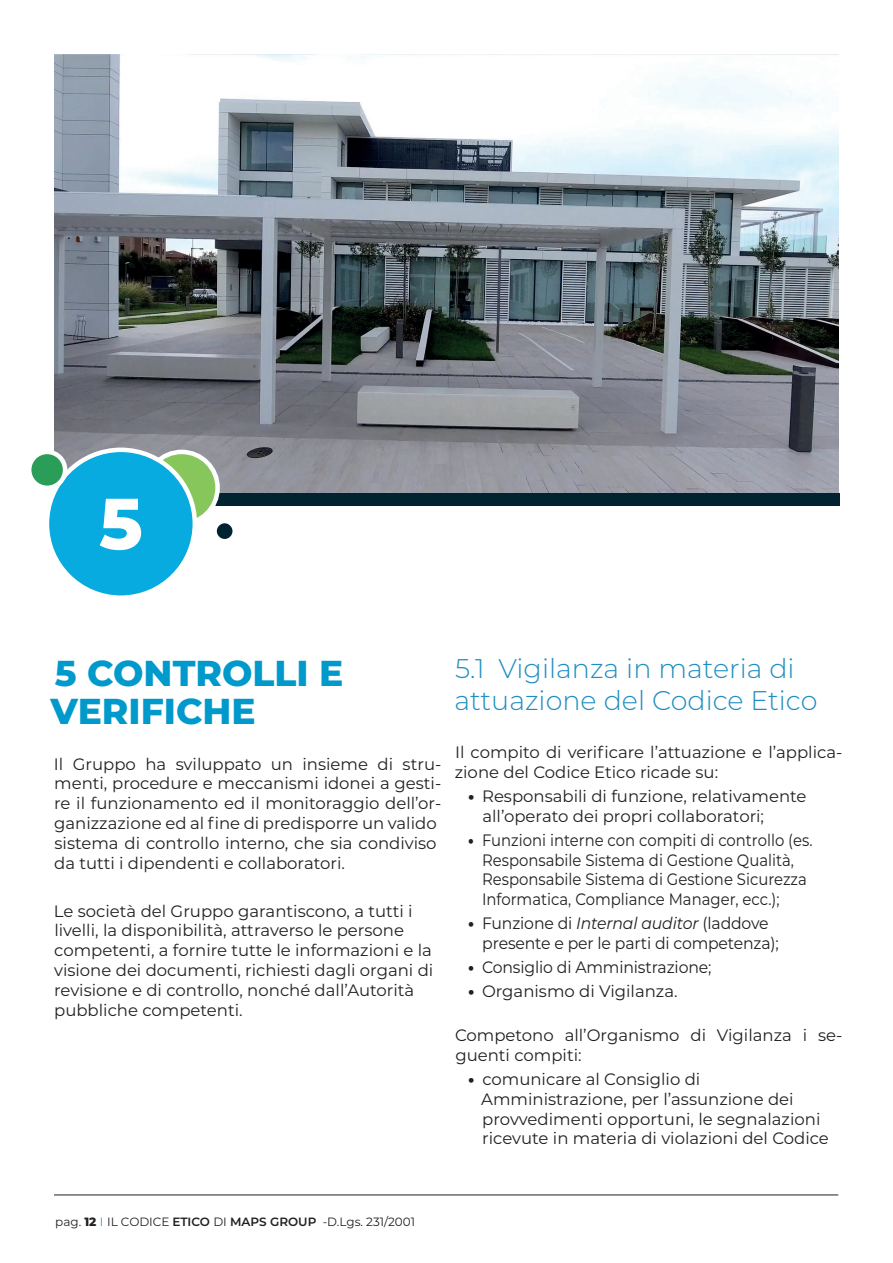
<style>
.page{position:relative;width:893px;height:1263px;background:#fff}
.page>*{position:absolute;margin:0;border:0;box-sizing:border-box;transform-origin:0 0}
.t1{font:800 72px "Montserrat";color:#fff}
.t2{font:800 36px/37.5px "Montserrat";color:#0099cb}
.paragrafo_sotto{font:300 27px/32.4px "Montserrat";color:#208ec1}
.paragrafo_sotto-2{font:16.5px/19.8px "Montserrat";color:#231f20}
.paragrafo_sotto-3{font:16.5px/19.8px "Montserrat";color:#231f20;scale:.9 1}
.paragrafo_sotto-4{font:16.5px/19.8px "Montserrat";color:#231f20;scale:.95 1}
.t3{font:12px "Montserrat";color:#231f20}
.s1{font-weight:800}
.s2{font-style:italic}
.s3{color:#00a6e0}
.s4{font-weight:600}
</style>
<div class="page">
<hr style="left:54px;top:1195px;width:784px;height:1px;background:#231f20">
<img style="left:54px;top:55px;width:785px;height:438px">
<div style="left:55px;top:493px;width:785px;height:13px;background:#002231"></div>
<svg style="left:146px;top:452px;width:72px;height:72px;background:#99cf74"></svg>
<div style="left:143px;top:450px;width:77px;height:76px;border:4px solid #fff;border-radius:50%"></div>
<div style="left:47px;top:450px;width:148px;height:148px;background:#07abdf;border-radius:50%"></div>
<div style="left:45px;top:448px;width:152px;height:152px;border:4px solid #fff;border-radius:50%"></div>
<svg style="left:29px;top:452px;width:36px;height:36px"></svg>
<div style="left:27px;top:450px;width:40px;height:40px;border:4px solid #fff;border-radius:50%"></div>
<svg style="left:215px;top:521px;width:20px;height:20px"></svg>
<div style="left:212px;top:519px;width:25px;height:24px;border:4px solid #fff;border-radius:50%"></div>
<p class="t1" style="left:99px;top:471px;width:45px">5</p>
<p class="t2" style="left:51px;top:653px;width:294px">5 CONTROLLI E<br>VERIFICHE</p>
<p class="paragrafo_sotto-2" style="left:54px;top:753px;width:389px">Il Gruppo ha sviluppato un insieme di stru&shy;menti, procedure e meccanismi idonei a gesti&shy;re il funzionamento ed il monitoraggio dell’or&shy;ganizzazione ed al fine di predisporre un valido sistema di controllo interno, che sia condiviso da tutti i dipendenti e collaboratori.</p>
<p class="paragrafo_sotto-2" style="left:54px;top:900px;width:381px">Le società del Gruppo garantiscono, a tutti i livelli, la disponibilità, attraverso le persone competenti, a fornire tutte le informazioni e la visione dei documenti, richiesti dagli organi di revisione e di controllo, nonché dall’Autorità pubbliche competenti.</p>
<p class="paragrafo_sotto" style="left:454px;top:651px;width:364px">5.1 Vigilanza in materia di attuazione del Codice Etico</p>
<p class="paragrafo_sotto-2" style="left:455px;top:742px;width:389px">Il compito di verificare l’attuazione e l’applica&shy;zione del Codice Etico ricade su:</p>
<p class="paragrafo_sotto-2" style="left:482px;top:786px;width:326px;text-indent:-14px"><span class="s1">•</span> Responsabili di funzione, relativamente all’operato dei propri collaboratori;</p>
<p class="paragrafo_sotto-3" style="left:482px;top:829px;width:369px;text-indent:-14px"><span class="s1">•</span> Funzioni interne con compiti di controllo (es.<br>Responsabile Sistema di Gestione Qualità, Responsabile Sistema di Gestione Sicurezza Informatica, Compliance Manager, ecc.);</p>
<p class="paragrafo_sotto-4" style="left:482px;top:913px;width:314px;text-indent:-14px"><span class="s1">•</span> Funzione di <span class="s2">Internal auditor</span> (laddove presente e per le parti di competenza);</p>
<p class="paragrafo_sotto-4" style="left:468px;top:957px;width:258px"><span class="s1">•</span> Consiglio di Amministrazione;</p>
<p class="paragrafo_sotto-2" style="left:468px;top:981px;width:211px"><span class="s1">•</span> Organismo di Vigilanza.</p>
<p class="paragrafo_sotto-2" style="left:455px;top:1025px;width:389px">Competono all’Organismo di Vigilanza i se&shy;guenti compiti:</p>
<p class="paragrafo_sotto-2" style="left:481px;top:1068px;width:349px;text-indent:-13px"><span class="s1">•</span> comunicare al Consiglio di Amministrazione, per l’assunzione dei provvedimenti opportuni, le segnalazioni ricevute in materia di violazioni del Codice</p>
<p class="t3" style="left:55px;top:1214px;width:361px">pag. <span class="s1">12</span> <span class="s3">I</span> IL CODICE <span class="s4">ETICO</span> DI <span class="s4">MAPS GROUP</span> -D.Lgs. 231/2001</p>
</div>
